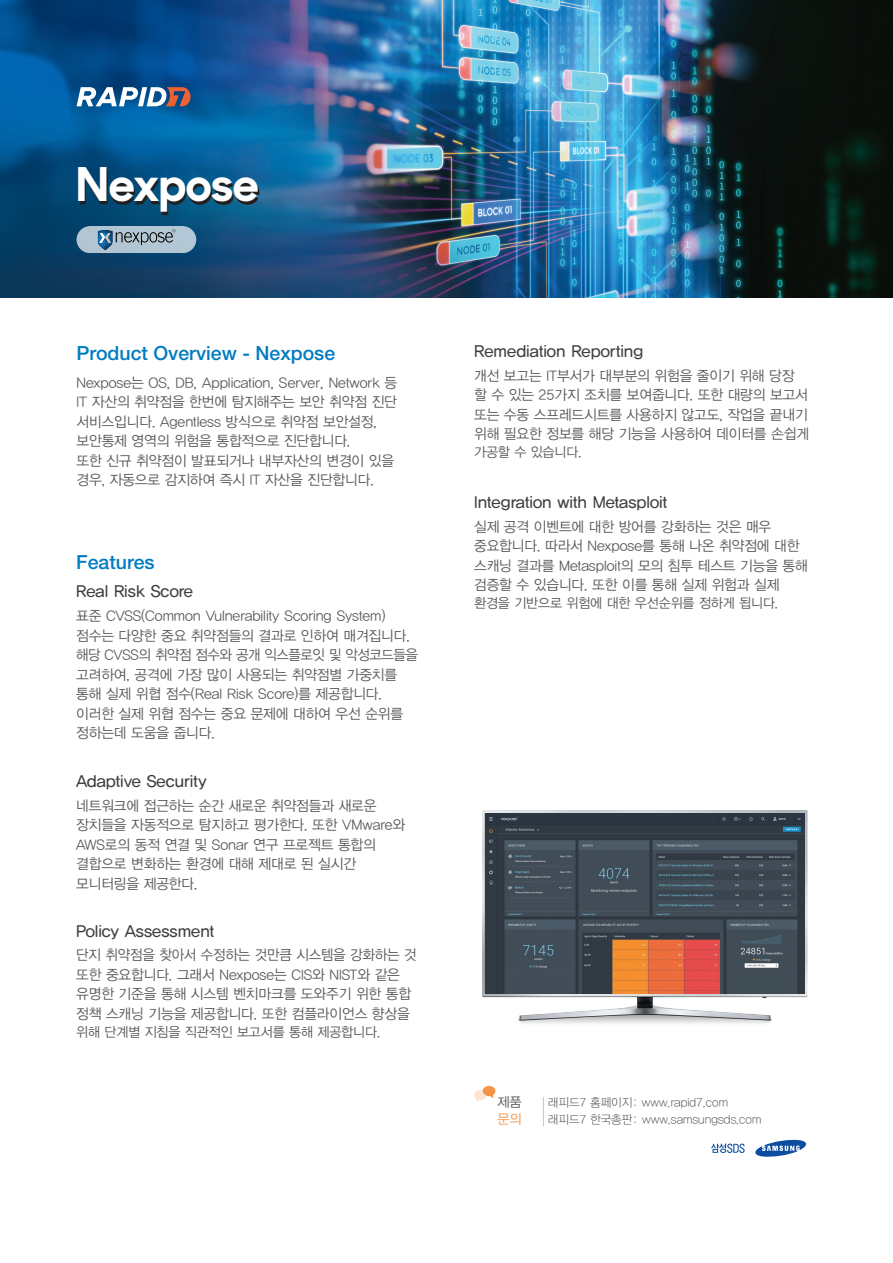
<style>
.page{position:relative;width:893px;height:1263px;background:#fff}
.page>*{position:absolute;margin:0;border:0;box-sizing:border-box;transform-origin:0 0}
.t1{font:700 46.5px "Sharp Sans No 1";letter-spacing:-.005em;color:#fff}
.본문내용{font:500 19.5px "Helvetica Neue";color:#007cc2}
.리딩{font:16.5px "YDVYGO33";color:#3e3e3f}
.리딩-2{font:14.25px/19.5px "YDVYGO32";letter-spacing:-.01em;color:#57585a}
.리딩-3{font:14.25px/19.5px "YDVYGO32";letter-spacing:-.01em;color:#57585a;scale:.95 1}
.리딩-4{font:13.5px "YDVYGO32";letter-spacing:-.01em;color:#57585a}
.리딩-5{font:13.5px "YDVYGO32";color:#f69347}
.리딩-6{font:12px "YDVYGO31";letter-spacing:.01em;color:#3e3e3f}
</style>
<div class="page">
<img style="left:0;top:0;width:893px;height:297px">
<svg style="left:80px;top:170px;width:180px;height:45px"></svg>
<img style="left:483px;top:810px;width:324px;height:214px">
<img style="left:485px;top:813px;width:319px;height:180px">
<svg style="left:543px;top:1097px;width:1px;height:29px"></svg>
<svg style="left:474px;top:1086px;width:21px;height:16px"></svg>
<svg style="left:755px;top:1139px;width:52px;height:18px"></svg>
<svg style="left:711px;top:1143px;width:34px;height:10px"></svg>
<svg style="left:77px;top:87px;width:114px;height:19px"></svg>
<div style="left:89px;top:226px;width:94px;height:27px;background:#b2c6d4"></div>
<div style="left:77px;top:226px;width:27px;height:27px;background:#b2c5d1;border-radius:50%"></div>
<div style="left:169px;top:226px;width:27px;height:27px;background:#b2c8d6;border-radius:50%"></div>
<img style="left:97px;top:229px;width:78px;height:22px">
<p class="t1" style="left:77px;top:146px;width:184px">Nexpose</p>
<p class="본문내용" style="left:77px;top:342px;width:260px">Product Overview - Nexpose</p>
<p class="리딩-2" style="left:77px;top:372px;width:322px">Nexpose는 OS, DB, Application, Server, Network 등<br>IT 자산의 취약점을 한번에 탐지해주는 보안 취약점 진단 서비스입니다. Agentless 방식으로 취약점 보안설정, 보안통제 영역의 위험을 통합적으로 진단합니다.<br>또한 신규 취약점이 발표되거나 내부자산의 변경이 있을 경우, 자동으로 감지하여 즉시 IT 자산을 진단합니다.</p>
<p class="본문내용" style="left:76px;top:550px;width:80px">Features</p>
<p class="리딩" style="left:76px;top:580px;width:118px">Real Risk Score</p>
<p class="리딩-2" style="left:76px;top:605px;width:343px">표준 CVSS(Common Vulnerability Scoring System) 점수는 다양한 중요 취약점들의 결과로 인하여 매겨집니다. 해당 CVSS의 취약점 점수와 공개 익스플로잇 및 악성코드들을 고려하여, 공격에 가장 많이 사용되는 취약점별 가중치를 통해 실제 위협 점수(Real Risk Score)를 제공합니다. 이러한 실제 위협 점수는 중요 문제에 대하여 우선 순위를 정하는데 도움을 줍니다.</p>
<p class="리딩" style="left:76px;top:770px;width:132px">Adaptive Security</p>
<p class="리딩-2" style="left:76px;top:795px;width:331px">네트워크에 접근하는 순간 새로운 취약점들과 새로운 장치들을 자동적으로 탐지하고 평가한다. 또한 VMware와<br>AWS로의 동적 연결 및 Sonar 연구 프로젝트 통합의 결합으로 변화하는 환경에 대해 제대로 된 실시간 모니터링을 제공한다.</p>
<p class="리딩" style="left:76px;top:919px;width:140px">Policy Assessment</p>
<p class="리딩-3" style="left:76px;top:944px;width:360px">단지 취약점을 찾아서 수정하는 것만큼 시스템을 강화하는 것 또한 중요합니다. 그래서 Nexpose는 CIS와 NIST와 같은 유명한 기준을 통해 시스템 벤치마크를 도와주기 위한 통합 정책 스캐닝 기능을 제공합니다. 또한 컴플라이언스 향상을</p>
<p class="리딩-4" style="left:76px;top:1023px;width:306px">위해 단계별 지침을 직관적인 보고서를 통해 제공합니다.</p>
<p class="리딩" style="left:474px;top:340px;width:171px">Remediation Reporting</p>
<p class="리딩-2" style="left:474px;top:365px;width:336px">개선 보고는 IT부서가 대부분의 위험을 줄이기 위해 당장 할 수 있는 25가지 조치를 보여줍니다. 또한 대량의 보고서 또는 수동 스프레드시트를 사용하지 않고도, 작업을 끝내기 위해 필요한 정보를 해당 기능을 사용하여 데이터를 손쉽게</p>
<p class="리딩-4" style="left:474px;top:443px;width:109px">가공할 수 있습니다.</p>
<p class="리딩" style="left:474px;top:491px;width:195px">Integration with Metasploit</p>
<p class="리딩-2" style="left:474px;top:516px;width:335px">실제 공격 이벤트에 대한 방어를 강화하는 것은 매우 중요합니다. 따라서 Nexpose를 통해 나온 취약점에 대한 스캐닝 결과를 Metasploit의 모의 침투 테스트 기능을 통해 검증할 수 있습니다. 또한 이를 통해 실제 위험과 실제</p>
<p class="리딩-4" style="left:474px;top:594px;width:306px">환경을 기반으로 위험에 대한 우선순위를 정하게 됩니다.</p>
<p class="리딩-4" style="left:497px;top:1093px;width:26px">제품</p>
<p class="리딩-5" style="left:497px;top:1109px;width:26px">문의</p>
<p class="리딩-6" style="left:548px;top:1094px;width:182px">래피드7 홈페이지: www.rapid7.com</p>
<p class="리딩-6" style="left:548px;top:1112px;width:215px">래피드7 한국총판: www.samsungsds.com</p>
</div>
